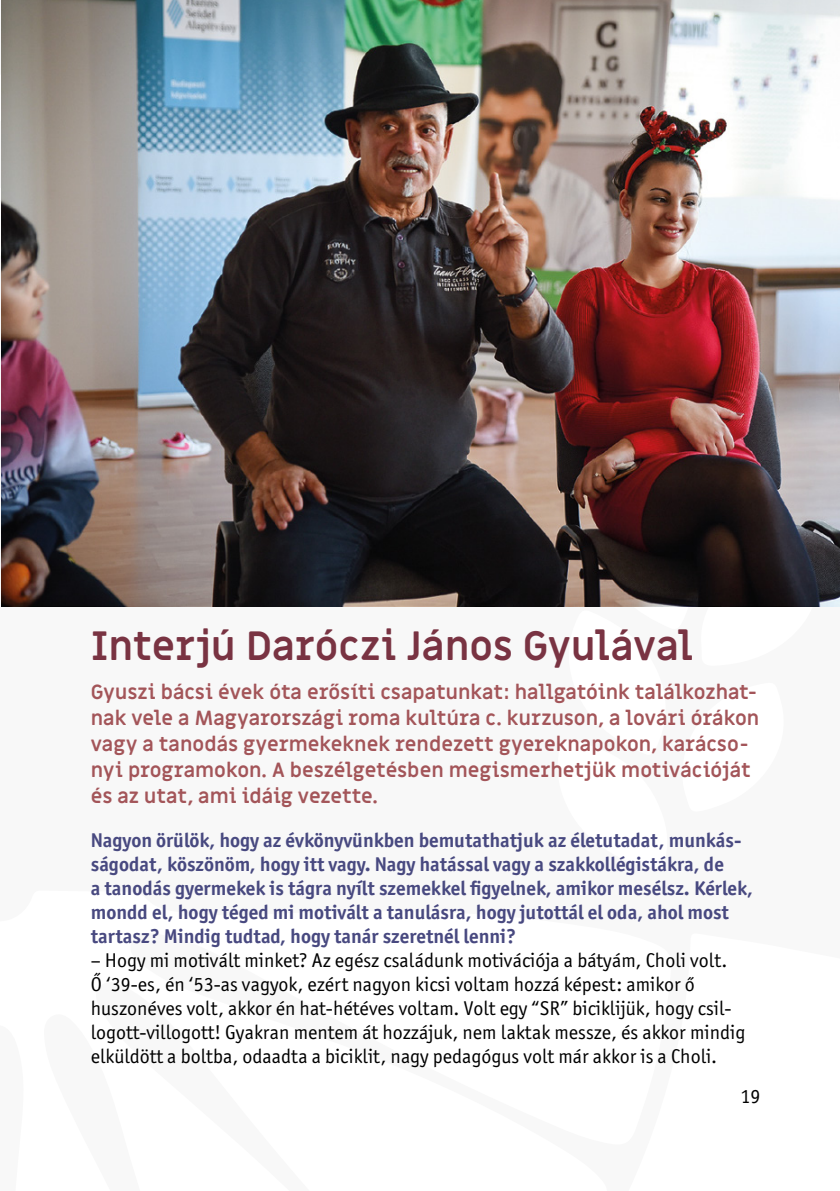
<style>
.page{position:relative;width:840px;height:1191px;background:#fff}
.page>*{position:absolute;margin:0;border:0;box-sizing:border-box;transform-origin:0 0}
.t1{font:700 40px "Miriam Libre";letter-spacing:-.005em;color:#793342}
.t2{font:20px/24px "Officina Sans ITC Pro";color:#000}
.t3{font:700 20px/24px "Officina Sans ITC Pro";color:#484980}
.t4{font:700 20px/26px "Miriam Libre";color:#a35559}
</style>
<div class="page">
<div style="left:1px;top:0;width:838px;height:1191px;background:#f8f8f8"></div>
<img style="left:1px;top:0;width:838px;height:607px">
<h1 class="t1" style="left:91px;top:621px;width:603px">Interjú Daróczi János Gyulával</h1>
<p class="t4" style="left:91px;top:679px;width:669px">Gyuszi bácsi évek óta erősíti csapatunkat: hallgatóink találkozhat&shy;nak vele a Magyarországi roma kultúra c. kurzuson, a lovári órákon vagy a tanodás gyermekeknek rendezett gyereknapokon, karácso&shy;nyi programokon. A beszélgetésben megismerhetjük motivációját és az utat, ami idáig vezette.</p>
<p class="t3" style="left:91px;top:828px;width:663px">Nagyon örülök, hogy az évkönyvünkben bemutathatjuk az életutadat, munkás&shy;ságodat, köszönöm, hogy itt vagy. Nagy hatással vagy a szakkollégistákra, de<br>a tanodás gyermekek is tágra nyílt szemekkel figyelnek, amikor mesélsz. Kérlek, mondd el, hogy téged mi motivált a tanulásra, hogy jutottál el oda, ahol most tartasz? Mindig tudtad, hogy tanár szeretnél lenni?</p>
<p class="t2" style="left:91px;top:948px;width:655px">– Hogy mi motivált minket? Az egész családunk motivációja a bátyám, Choli volt.<br>Ő ‘39-es, én ‘53-as vagyok, ezért nagyon kicsi voltam hozzá képest: amikor ő huszonéves volt, akkor én hat-hétéves voltam. Volt egy “SR” biciklijük, hogy csil&shy;logott-villogott! Gyakran mentem át hozzájuk, nem laktak messze, és akkor mindig elküldött a boltba, odaadta a biciklit, nagy pedagógus volt már akkor is a Choli.</p>
<p class="t2" style="left:740px;top:1084px;width:21px">19</p>
</div>
